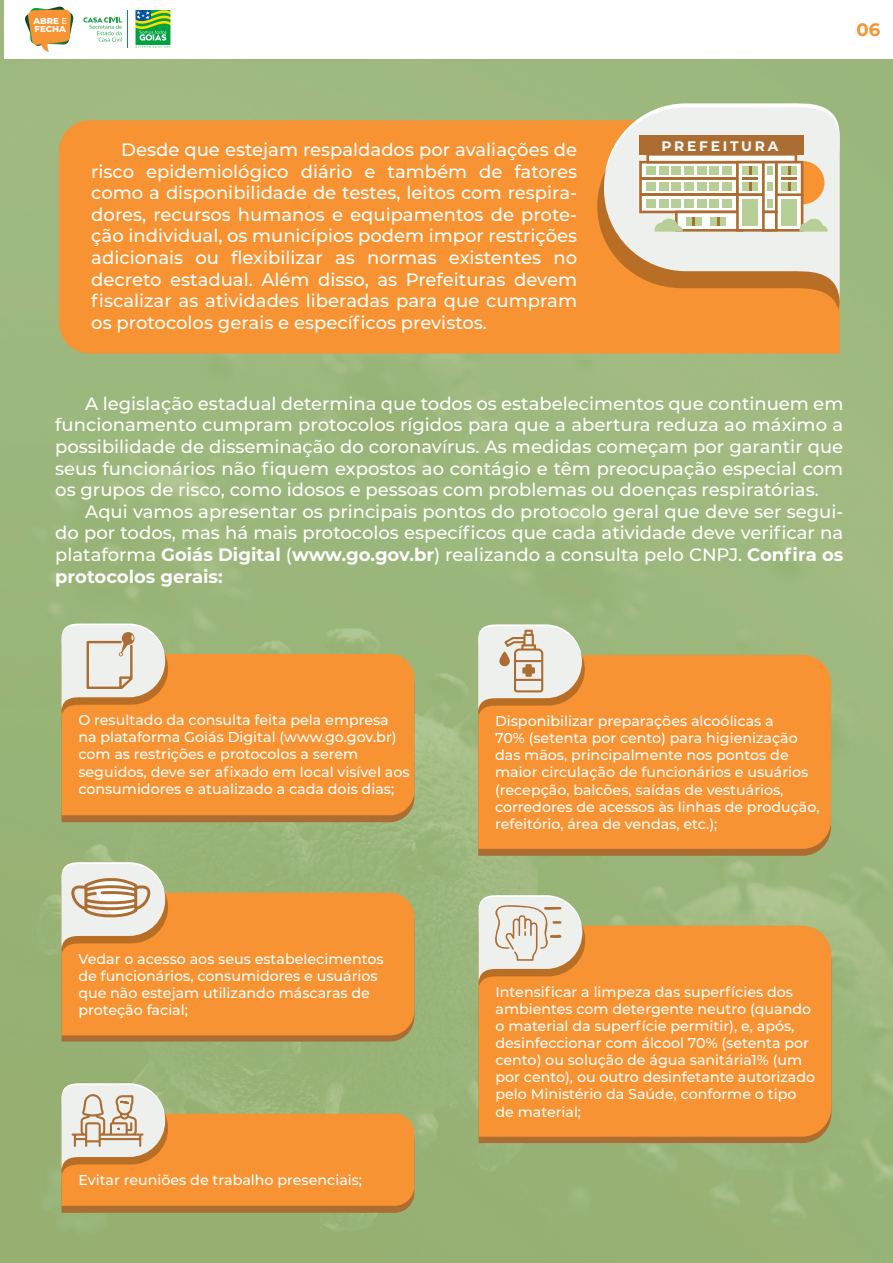
<style>
.page{position:relative;width:893px;height:1263px;background:#fff}
.page>*{position:absolute;margin:0;border:0;box-sizing:border-box;transform-origin:0 0}
.t1{font:500 18px/21.6px "Montserrat";color:#fff;text-align:justify}
.t2{font:700 18px "Montserrat";color:#f79332}
.t3{font:500 14.25px/17.1px "Montserrat";color:#fff}
.t4{font:700 13.8px "Montserrat";letter-spacing:.2em;color:#fff}
.t5{font:800 8.55px/7.9px "Montserrat";color:#fff}
.s1{font-weight:500}
.s2{font-weight:700}
</style>
<div class="page">
<img style="left:0;top:0;width:893px;height:1263px">
<svg style="left:62px;top:1035px;width:352px;height:6px;background:#af7134"></svg>
<div style="left:62px;top:893px;width:352px;height:142px;background:#f79332"></div>
<svg style="left:62px;top:861px;width:106px;height:92px;background:#dec5a7"></svg>
<svg style="left:478px;top:849px;width:353px;height:7px;background:#a97237"></svg>
<div style="left:478px;top:655px;width:353px;height:194px;background:#f79332"></div>
<svg style="left:478px;top:623px;width:107px;height:92px;background:#e0caad"></svg>
<svg style="left:62px;top:815px;width:352px;height:7px;background:#ad7034"></svg>
<div style="left:62px;top:654px;width:352px;height:161px;background:#f79332"></div>
<div style="left:479px;top:1137px;width:352px;height:6px;background:#ab6d32"></div>
<div style="left:479px;top:926px;width:352px;height:211px;background:#f79332"></div>
<svg style="left:479px;top:894px;width:106px;height:92px;background:#e2cdb2"></svg>
<svg style="left:62px;top:1082px;width:352px;height:131px;background:#dea259"></svg>
<div style="left:59px;top:120px;width:781px;height:233px;background:#f79332"></div>
<svg style="left:604px;top:101px;width:236px;height:4px"></svg>
<svg style="left:604px;top:105px;width:236px;height:41px;background:#e6e4d6"></svg>
<div style="left:639px;top:135px;width:164px;height:20px;background:#ab6d32"></div>
<svg style="left:597px;top:146px;width:243px;height:164px"></svg>
<div style="left:5px;top:0;width:888px;height:59px;background:#fff"></div>
<svg style="left:25px;top:6px;width:49px;height:46px"></svg>
<svg style="left:83px;top:17px;width:39px;height:25px"></svg>
<img style="left:127px;top:10px;width:44px;height:38px">
<hr style="left:128px;top:11px;width:1px;height:37px;background:#009d4e">
<svg style="left:62px;top:622px;width:106px;height:92px;background:#e1cdb2"></svg>
<p class="t5" style="left:33px;top:17px;width:35px">ABRE <span class="s1">E<br></span>FECHA</p>
<p class="t2" style="left:856px;top:17px;width:25px">06</p>
<p class="t1" style="left:121px;top:138px;width:457px">Desde que estejam respaldados por avaliações de</p>
<p class="t4" style="left:661px;top:136px;width:118px">PREFEITURA</p>
<p class="t1" style="left:91px;top:160px;width:487px">risco epidemiológico diário e também de fatores como a disponibilidade de testes, leitos com respira&shy;dores, recursos humanos e equipamentos de prote&shy;ção individual, os municípios podem impor restrições adicionais ou flexibilizar as normas existentes no decreto estadual. Além disso, as Prefeituras devem fiscalizar as atividades liberadas para que cumpram os protocolos gerais e específicos previstos.</p>
<p class="t1" style="left:55px;top:392px;width:790px;text-indent:30px">A legislação estadual determina que todos os estabelecimentos que continuem em funcionamento cumpram protocolos rígidos para que a abertura reduza ao máximo a possibilidade de disseminação do coronavírus. As medidas começam por garantir que seus funcionários não fiquem expostos ao contágio e têm preocupação especial com os grupos de risco, como idosos e pessoas com problemas ou doenças respiratórias.</p>
<p class="t1" style="left:55px;top:500px;width:790px;text-indent:30px">Aqui vamos apresentar os principais pontos do protocolo geral que deve ser segui&shy;do por todos, mas há mais protocolos específicos que cada atividade deve verificar na plataforma <span class="s2">Goiás Digital</span> (<span class="s2">www.go.gov.br</span>) realizando a consulta pelo CNPJ. <span class="s2">Confira os protocolos gerais:</span></p>
<p class="t3" style="left:78px;top:711px;width:333px">O resultado da consulta feita pela empresa na plataforma Goiás Digital (www.go.gov.br) com as restrições e protocolos a serem seguidos, deve ser afixado em local visível aos consumidores e atualizado a cada dois dias;</p>
<p class="t3" style="left:78px;top:950px;width:307px">Vedar o acesso aos seus estabelecimentos de funcionários, consumidores e usuários que não estejam utilizando máscaras de proteção facial;</p>
<p class="t3" style="left:78px;top:1171px;width:285px">Evitar reuniões de trabalho presenciais;</p>
<p class="t3" style="left:495px;top:712px;width:326px">Disponibilizar preparações alcoólicas a<br>70% (setenta por cento) para higienização das mãos, principalmente nos pontos de maior circulação de funcionários e usuários (recepção, balcões, saídas de vestuários, corredores de acessos às linhas de produção, refeitório, área de vendas, etc.);</p>
<p class="t3" style="left:495px;top:983px;width:321px">Intensificar a limpeza das superfícies dos ambientes com detergente neutro (quando o material da superfície permitir), e, após, desinfeccionar com álcool 70% (setenta por cento) ou solução de água sanitária1% (um por cento), ou outro desinfetante autorizado pelo Ministério da Saúde, conforme o tipo de material;</p>
</div>
